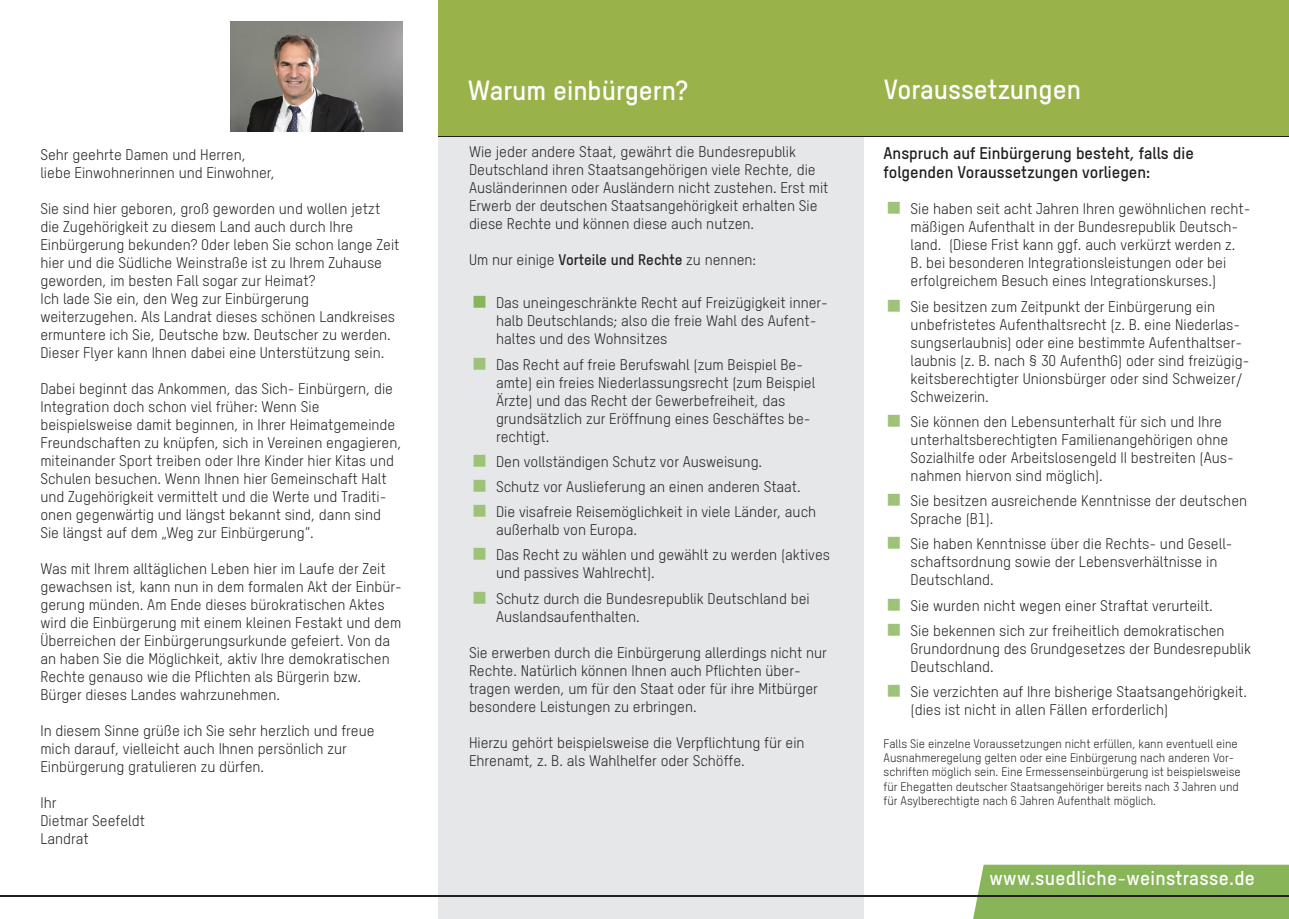
<style>
.page{position:relative;width:1289px;height:919px;background:#fff}
.page>*{position:absolute;margin:0;border:0;box-sizing:border-box;transform-origin:0 0}
.t1{font:27px "T Star Bold";color:#fff}
.t2{font:19.5px "T Star Bold";letter-spacing:.015em;color:#fff}
.t3{font:16.5px/19.8px "T Star Bold";color:#231f20}
.t4{font:15px/18px "T Star Regular";color:#231f20}
.t5{font:12px/14.4px "T Star Regular";color:#231f20}
.s1{font-family:"T Star Bold"}
</style>
<div class="page">
<div style="left:849px;top:0;width:439px;height:135px;background:#99b24a"></div>
<div style="left:973px;top:864px;width:315px;height:54px;background:#87b558"></div>
<div style="left:438px;top:128px;width:425px;height:790px;background:#e6e7e9"></div>
<div style="left:438px;top:0;width:425px;height:135px;background:#99b24a"></div>
<hr style="left:438px;top:136px;width:850px;height:1px;background:#231f20">
<hr style="left:0;top:895px;width:1288px;height:1px;background:#231f20">
<img style="left:230px;top:21px;width:172px;height:110px">
<p class="t4" style="left:40px;top:145px;width:236px">Sehr geehrte Damen und Herren, liebe Einwohnerinnen und Einwohner,</p>
<p class="t4" style="left:40px;top:199px;width:360px">Sie sind hier geboren, groß geworden und wollen jetzt die Zugehörigkeit zu diesem Land auch durch Ihre Einbürgerung bekunden? Oder leben Sie schon lange Zeit hier und die Südliche Weinstraße ist zu Ihrem Zuhause geworden, im besten Fall sogar zur Heimat?<br>Ich lade Sie ein, den Weg zur Einbürgerung weiterzugehen. Als Landrat dieses schönen Landkreises ermuntere ich Sie, Deutsche bzw. Deutscher zu werden.<br>Dieser Flyer kann Ihnen dabei eine Unterstützung sein.</p>
<p class="t4" style="left:40px;top:379px;width:362px">Dabei beginnt das Ankommen, das Sich- Einbürgern, die Integration doch schon viel früher: Wenn Sie beispielsweise damit beginnen, in Ihrer Heimatgemeinde Freundschaften zu knüpfen, sich in Vereinen engagieren, miteinander Sport treiben oder Ihre Kinder hier Kitas und Schulen besuchen. Wenn Ihnen hier Gemeinschaft Halt und Zugehörigkeit vermittelt und die Werte und Traditi&shy;onen gegenwärtig und längst bekannt sind, dann sind Sie längst auf dem „Weg zur Einbürgerung“.</p>
<p class="t4" style="left:40px;top:559px;width:363px">Was mit Ihrem alltäglichen Leben hier im Laufe der Zeit gewachsen ist, kann nun in dem formalen Akt der Einbür&shy;gerung münden. Am Ende dieses bürokratischen Aktes wird die Einbürgerung mit einem kleinen Festakt und dem Überreichen der Einbürgerungsurkunde gefeiert. Von da an haben Sie die Möglichkeit, aktiv Ihre demokratischen Rechte genauso wie die Pflichten als Bürgerin bzw.<br>Bürger dieses Landes wahrzunehmen.</p>
<p class="t4" style="left:40px;top:721px;width:336px">In diesem Sinne grüße ich Sie sehr herzlich und freue mich darauf, vielleicht auch Ihnen persönlich zur<br>Einbürgerung gratulieren zu dürfen.</p>
<p class="t4" style="left:40px;top:793px;width:106px">Ihr<br>Dietmar Seefeldt<br>Landrat</p>
<h1 class="t1" style="left:468px;top:73px;width:221px">Warum einbürgern?</h1>
<p class="t4" style="left:469px;top:142px;width:361px">Wie jeder andere Staat, gewährt die Bundesrepublik Deutschland ihren Staatsangehörigen viele Rechte, die Ausländerinnen oder Ausländern nicht zustehen. Erst mit Erwerb der deutschen Staatsangehörigkeit erhalten Sie diese Rechte und können diese auch nutzen.</p>
<p class="t4" style="left:469px;top:250px;width:289px">Um nur einige <span class="s1">Vorteile und Rechte</span> zu nennen:</p>
<p class="t4" style="left:496px;top:293px;width:333px">Das uneingeschränkte Recht auf Freizügigkeit inner&shy;halb Deutschlands; also die freie Wahl des Aufent&shy;haltes und des Wohnsitzes</p>
<p class="t4" style="left:496px;top:355px;width:321px">Das Recht auf freie Berufswahl (zum Beispiel Be&shy;amte) ein freies Niederlassungsrecht (zum Beispiel Ärzte) und das Recht der Gewerbefreiheit, das grundsätzlich zur Eröffnung eines Geschäftes be&shy;rechtigt.</p>
<p class="t4" style="left:496px;top:448px;width:322px;line-height:25.2px">Den vollständigen Schutz vor Ausweisung.<br>Schutz vor Auslieferung an einen anderen Staat.<br>Die visafreie Reisemöglichkeit in viele Länder, auch</p>
<p class="t4" style="left:496px;top:517px;width:335px;line-height:25.2px">außerhalb von Europa.<br>Das Recht zu wählen und gewählt zu werden (aktives</p>
<p class="t4" style="left:496px;top:560px;width:315px;line-height:25.2px">und passives Wahlrecht).<br>Schutz durch die Bundesrepublik Deutschland bei</p>
<p class="t4" style="left:496px;top:607px;width:145px">Auslandsaufenthalten.</p>
<p class="t4" style="left:469px;top:643px;width:359px">Sie erwerben durch die Einbürgerung allerdings nicht nur Rechte. Natürlich können Ihnen auch Pflichten über&shy;tragen werden, um für den Staat oder für ihre Mitbürger besondere Leistungen zu erbringen.</p>
<p class="t4" style="left:469px;top:733px;width:337px">Hierzu gehört beispielsweise die Verpflichtung für ein<br>Ehrenamt, z. B. als Wahlhelfer oder Schöffe.</p>
<h1 class="t1" style="left:883px;top:72px;width:199px">Voraussetzungen</h1>
<p class="t3" style="left:883px;top:142px;width:312px">Anspruch auf Einbürgerung besteht, falls die folgenden Voraussetzungen vorliegen:</p>
<p class="t4" style="left:910px;top:200px;width:341px">Sie haben seit acht Jahren Ihren gewöhnlichen recht&shy;mäßigen Aufenthalt in der Bundesrepublik Deutsch&shy;land. (Diese Frist kann ggf. auch verkürzt werden z.<br>B. bei besonderen Integrationsleistungen oder bei erfolgreichem Besuch eines Integrationskurses.)</p>
<p class="t4" style="left:910px;top:297px;width:340px">Sie besitzen zum Zeitpunkt der Einbürgerung ein unbefristetes Aufenthaltsrecht (z. B. eine Niederlas&shy;sungserlaubnis) oder eine bestimmte Aufenthaltser&shy;laubnis (z. B. nach § 30 AufenthG) oder sind freizügig&shy;keitsberechtigter Unionsbürger oder sind Schweizer/ Schweizerin.</p>
<p class="t4" style="left:910px;top:412px;width:325px">Sie können den Lebensunterhalt für sich und Ihre unterhaltsberechtigten Familienangehörigen ohne Sozialhilfe oder Arbeitslosengeld II bestreiten (Aus&shy;nahmen hiervon sind möglich).</p>
<p class="t4" style="left:910px;top:491px;width:338px">Sie besitzen ausreichende Kenntnisse der deutschen<br>Sprache (B1).</p>
<p class="t4" style="left:910px;top:534px;width:323px">Sie haben Kenntnisse über die Rechts- und Gesell&shy;schaftsordnung sowie der Lebensverhältnisse in<br>Deutschland.</p>
<p class="t4" style="left:910px;top:592px;width:315px;line-height:25.2px">Sie wurden nicht wegen einer Straftat verurteilt.<br>Sie bekennen sich zur freiheitlich demokratischen</p>
<p class="t4" style="left:910px;top:639px;width:342px">Grundordnung des Grundgesetzes der Bundesrepublik<br>Deutschland.</p>
<p class="t4" style="left:910px;top:682px;width:338px">Sie verzichten auf Ihre bisherige Staatsangehörigkeit. (dies ist nicht in allen Fällen erforderlich)</p>
<p class="t5" style="left:883px;top:735px;width:359px">Falls Sie einzelne Voraussetzungen nicht erfüllen, kann eventuell eine Ausnahmeregelung gelten oder eine Einbürgerung nach anderen Vor&shy;schriften möglich sein. Eine Ermessenseinbürgerung ist beispielsweise für Ehegatten deutscher Staatsangehöriger bereits nach 3 Jahren und für Asylberechtigte nach 6 Jahren Aufenthalt möglich.</p>
<h2 class="t2" style="left:989px;top:865px;width:267px">www.suedliche-weinstrasse.de</h2>
</div>
